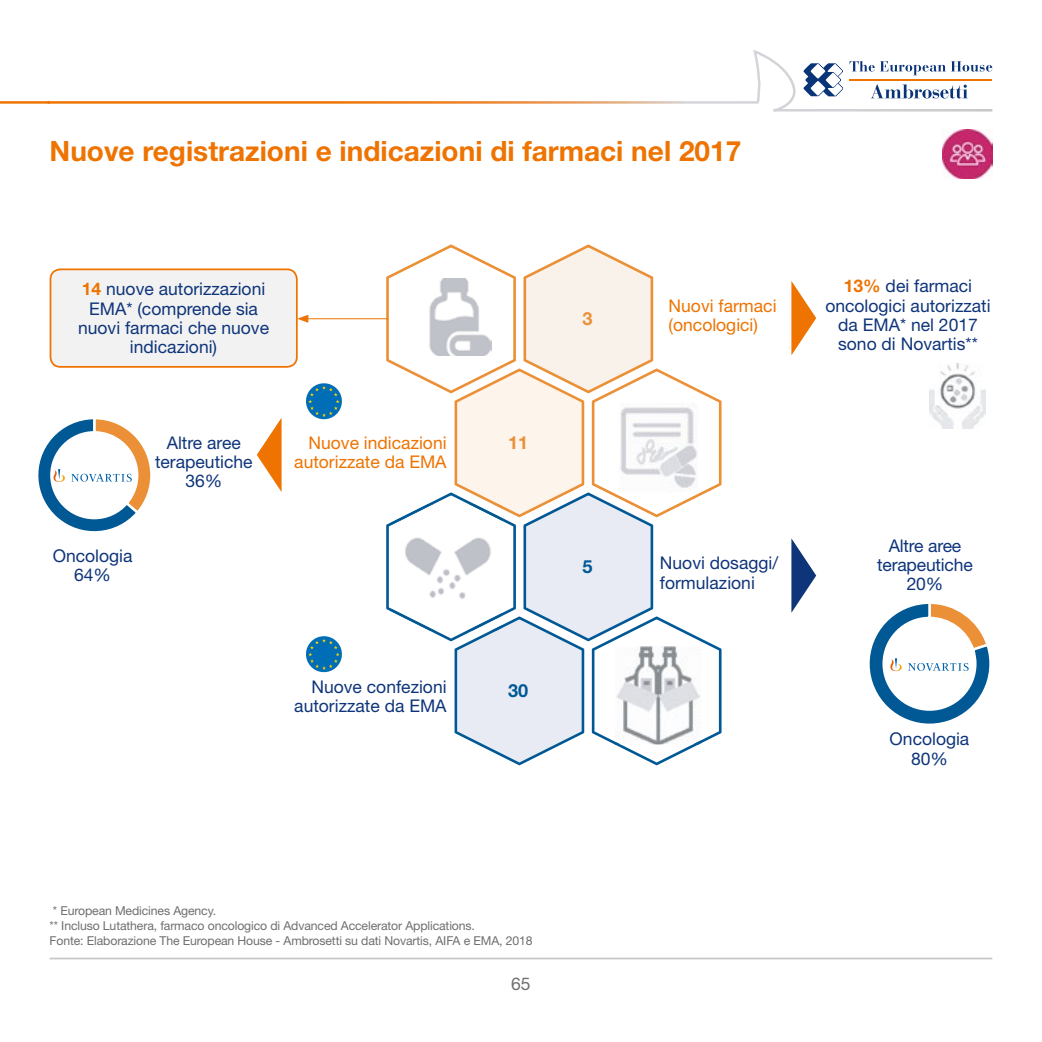
<style>
.page{position:relative;width:1042px;height:1042px;background:#fff}
.page>*{position:absolute;margin:0;border:0;box-sizing:border-box;transform-origin:0 0}
.t1{font:700 28px "Helvetica Neue";color:#ee7300}
.t2{font:700 18.03px "Helvetica Neue";color:#eb9036}
.t3{font:700 18.03px "Helvetica Neue";color:#005895}
.t4{font:17.5px/19.2px "Helvetica Neue";color:#0e347a;text-align:center}
.t5{font:17.5px/19.2px "Helvetica Neue";color:#ee7300;text-align:right}
.t6{font:17.5px "Helvetica Neue";color:#6f6f6e}
.t7{font:12.25px/14.7px "Helvetica Neue";letter-spacing:-.01em;color:#6f6f6e}
.s1{font-weight:700;color:#ee7300}
</style>
<div class="page">
<svg style="left:386px;top:245px;width:335px;height:520px"></svg>
<svg style="left:50px;top:50px;width:942px;height:61px"></svg>
<hr style="left:0;top:101px;width:50px;height:3px;background:#ee7300">
<svg style="left:849px;top:61px;width:143px;height:14px"></svg>
<svg style="left:803px;top:63px;width:40px;height:33px"></svg>
<svg style="left:871px;top:84px;width:97px;height:15px"></svg>
<hr style="left:849px;top:79px;width:143px;height:2px;background:#ee7300">
<hr style="left:50px;top:957px;width:942px;height:2px;background:#c5c6c6">
<img style="left:942px;top:129px;width:50px;height:50px">
<svg style="left:306px;top:383px;width:36px;height:37px"></svg>
<svg style="left:306px;top:636px;width:36px;height:37px"></svg>
<div style="left:50px;top:269px;width:247px;height:98px;background:#f2f2f2;border-radius:10px"></div>
<div style="left:50px;top:268px;width:248px;height:100px;border:2px solid #ee7300;border-radius:10px"></div>
<svg style="left:257px;top:418px;width:25px;height:74px"></svg>
<svg style="left:791px;top:281px;width:25px;height:74px"></svg>
<svg style="left:791px;top:538px;width:25px;height:75px"></svg>
<svg style="left:38px;top:419px;width:113px;height:113px"></svg>
<svg style="left:869px;top:604px;width:121px;height:120px"></svg>
<img style="left:929px;top:363px;width:56px;height:65px">
<hr style="left:305px;top:318px;width:83px;height:1px;background:#ee7300">
<svg style="left:297px;top:315px;width:11px;height:8px"></svg>
<h1 class="t1" style="left:50px;top:133px;width:693px">Nuove registrazioni e indicazioni di farmaci nel 2017</h1>
<p class="t4" style="left:78px;top:279px;width:192px"><span class="s1">14</span> nuove autorizzazioni<br>EMA* (comprende sia nuovi farmaci che nuove indicazioni)</p>
<p class="t4" style="left:825px;top:276px;width:167px"><span class="s1">13%</span> dei farmaci oncologici autorizzati da EMA* nel 2017 sono di Novartis**</p>
<p class="t5" style="left:668px;top:296px;width:109px;text-align:left">Nuovi farmaci (oncologici)</p>
<p class="t2" style="left:582px;top:304px;width:12px">3</p>
<p class="t4" style="left:155px;top:432px;width:99px">Altre aree terapeutiche<br>36%</p>
<p class="t4" style="left:53px;top:546px;width:81px">Oncologia<br>64%</p>
<p class="t5" style="left:294px;top:432px;width:154px">Nuove indicazioni autorizzate da EMA</p>
<p class="t4" style="left:294px;top:677px;width:154px;text-align:right">Nuove confezioni autorizzate da EMA</p>
<p class="t2" style="left:508px;top:428px;width:22px">11</p>
<p class="t3" style="left:508px;top:676px;width:22px">30</p>
<p class="t3" style="left:582px;top:552px;width:12px">5</p>
<p class="t4" style="left:660px;top:553px;width:120px;text-align:left">Nuovi dosaggi/ formulazioni</p>
<p class="t7" style="left:50px;top:903px;width:484px">* European Medicines Agency.<br>** Incluso Lutathera, farmaco oncologico di Advanced Accelerator Applications.<br>Fonte: Elaborazione The European House - Ambrosetti su dati Novartis, AIFA e EMA, 2018</p>
<p class="t6" style="left:511px;top:973px;width:21px">65</p>
<p class="t4" style="left:877px;top:535px;width:97px">Altre aree terapeutiche<br>20%</p>
<p class="t4" style="left:889px;top:729px;width:81px">Oncologia<br>80%</p>
</div>
